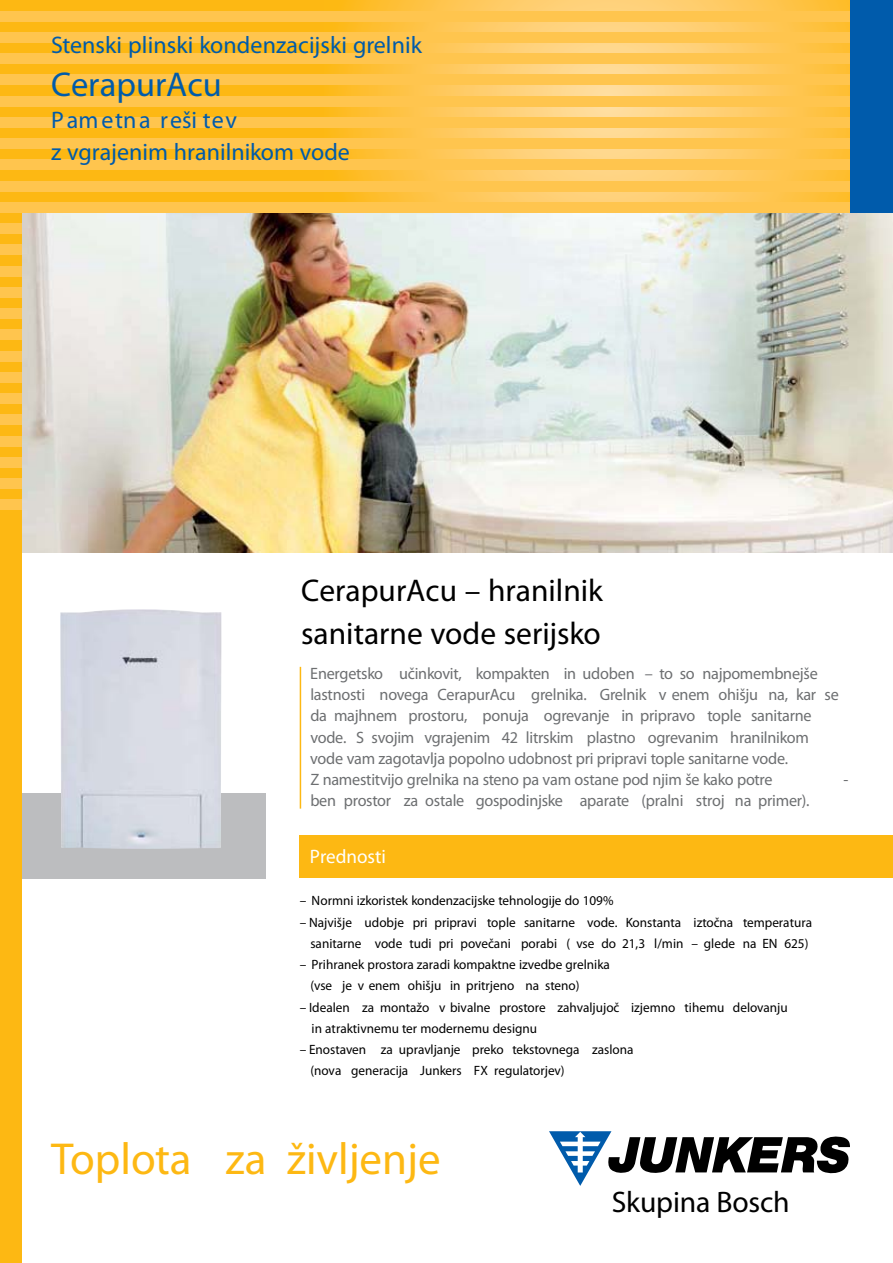
<style>
.page{position:relative;width:893px;height:1263px;background:#fff}
.page>*{position:absolute;margin:0;border:0;box-sizing:border-box;transform-origin:0 0}
.t1{font:45px "Bosch Sans";color:#fdb813}
.t2{font:500 34.5px "Bosch Sans";color:#005bab}
.t3{font:31.5px/42.5px "Bosch Sans";color:#000}
.t4{font:700 29.85px "Accius TEE";letter-spacing:-.005em;color:#000}
.t5{font:500 24px/32px "Bosch Sans";color:#005bab}
.t6{font:italic 24px "Bosch Sans";letter-spacing:.005em;color:#005bab}
.t7{font:700 19.5px "Bosch Sans";color:#fff}
.t8{font:16.5px/21.3px "Bosch Sans";letter-spacing:-.015em;color:#6d6f71}
.t9{font:13.5px/21.3px "Bosch Sans";color:#000}
</style>
<div class="page">
<div style="left:9px;top:793px;width:257px;height:85px;background:#bcbdbf"></div>
<img style="left:21px;top:213px;width:872px;height:340px">
<svg style="left:323px;top:0;width:527px;height:202px;background:#feca5f"></svg>
<div style="left:0;top:0;width:323px;height:213px;background:#fdb813"></div>
<div style="left:0;top:11px;width:893px;height:11px;background:#ffc54e"></div>
<div style="left:0;top:32px;width:893px;height:11px;background:#ffc54e"></div>
<div style="left:0;top:53px;width:893px;height:11px;background:#ffc54e"></div>
<div style="left:0;top:75px;width:893px;height:10px;background:#ffc54e"></div>
<div style="left:0;top:96px;width:893px;height:11px;background:#ffc54e"></div>
<div style="left:0;top:117px;width:893px;height:11px;background:#ffc54e"></div>
<div style="left:0;top:138px;width:893px;height:11px;background:#ffc54e"></div>
<div style="left:0;top:160px;width:893px;height:10px;background:#ffc54e"></div>
<div style="left:0;top:181px;width:893px;height:11px;background:#ffc54e"></div>
<div style="left:0;top:202px;width:893px;height:11px;background:#ffc54e"></div>
<div style="left:0;top:0;width:21px;height:1263px;background:#fdb813"></div>
<div style="left:0;top:11px;width:21px;height:11px;background:#ffc54e"></div>
<div style="left:0;top:32px;width:21px;height:11px;background:#ffc54e"></div>
<div style="left:0;top:53px;width:21px;height:11px;background:#ffc54e"></div>
<div style="left:0;top:75px;width:21px;height:10px;background:#ffc54e"></div>
<div style="left:0;top:96px;width:21px;height:11px;background:#ffc54e"></div>
<div style="left:0;top:117px;width:21px;height:11px;background:#ffc54e"></div>
<div style="left:0;top:138px;width:21px;height:11px;background:#ffc54e"></div>
<div style="left:0;top:160px;width:21px;height:10px;background:#ffc54e"></div>
<div style="left:0;top:181px;width:21px;height:11px;background:#ffc54e"></div>
<div style="left:0;top:202px;width:21px;height:11px;background:#ffc54e"></div>
<div style="left:0;top:223px;width:21px;height:11px;background:#ffc54e"></div>
<div style="left:0;top:245px;width:21px;height:10px;background:#ffc54e"></div>
<div style="left:0;top:266px;width:21px;height:11px;background:#ffc54e"></div>
<div style="left:0;top:287px;width:21px;height:11px;background:#ffc54e"></div>
<div style="left:0;top:308px;width:21px;height:11px;background:#ffc54e"></div>
<div style="left:0;top:330px;width:21px;height:10px;background:#ffc54e"></div>
<div style="left:0;top:351px;width:21px;height:11px;background:#ffc54e"></div>
<div style="left:0;top:372px;width:21px;height:11px;background:#ffc54e"></div>
<div style="left:0;top:393px;width:21px;height:11px;background:#ffc54e"></div>
<div style="left:0;top:415px;width:21px;height:10px;background:#ffc54e"></div>
<div style="left:0;top:436px;width:21px;height:11px;background:#ffc54e"></div>
<div style="left:0;top:457px;width:21px;height:11px;background:#ffc54e"></div>
<div style="left:0;top:478px;width:21px;height:11px;background:#ffc54e"></div>
<div style="left:0;top:500px;width:21px;height:10px;background:#ffc54e"></div>
<hr style="left:300px;top:667px;width:1px;height:142px;background:#fdb813">
<div style="left:850px;top:0;width:43px;height:213px;background:#005bab"></div>
<div style="left:300px;top:835px;width:593px;height:43px;background:#fdb813"></div>
<svg style="left:549px;top:1131px;width:301px;height:55px"></svg>
<img style="left:60px;top:609px;width:162px;height:240px">
<h3 class="t6" style="left:51px;top:36px;width:373px">Stenski plinski kondenzacijski grelnik</h3>
<h2 class="t2" style="left:51px;top:71px;width:172px">CerapurAcu</h2>
<h3 class="t5" style="left:51px;top:105px;width:300px">Pametna reši tev<br>z vgrajenim hranilnikom vode</h3>
<h3 class="t3" style="left:301px;top:572px;width:303px">CerapurAcu – hranilnik sanitarne vode serijsko</h3>
<p class="t8" style="left:310px;top:664px;width:530px">Energetsko učinkovit, kompakten in udoben – to so najpomembnejše lastnosti novega CerapurAcu grelnika. Grelnik v enem ohišju na, kar se da majhnem prostoru, ponuja ogrevanje in pripravo tople sanitarne vode. S svojim vgrajenim 42 litrskim plastno ogrevanim hranilnikom vode vam zagotavlja popolno udobnost pri pripravi tople sanitarne vode.<br>Z namestitvijo grelnika na steno pa vam ostane pod njim še kako potre</p>
<p class="t8" style="left:843px;top:770px;width:6px">-</p>
<p class="t8" style="left:310px;top:791px;width:501px">ben prostor za ostale gospodinjske aparate (pralni stroj na primer).</p>
<h3 class="t7" style="left:310px;top:849px;width:78px">Prednosti</h3>
<p class="t9" style="left:300px;top:891px;width:315px">– Normni izkoristek kondenzacijske tehnologije do 109%</p>
<p class="t9" style="left:300px;top:912px;width:514px;text-align:center">– Najvišje udobje pri pripravi tople sanitarne vode. Konstanta iztočna temperatura sanitarne vode tudi pri povečani porabi ( vse do 21,3 l/min – glede na EN 625)</p>
<p class="t9" style="left:310px;top:955px;width:301px;text-indent:-11px">– Prihranek prostora zaradi kompaktne izvedbe grelnika (vse je v enem ohišju in pritrjeno na steno)</p>
<p class="t9" style="left:312px;top:997px;width:478px;text-indent:-12px">– Idealen za montažo v bivalne prostore zahvaljujoč izjemno tihemu delovanju in atraktivnemu ter modernemu designu</p>
<p class="t9" style="left:310px;top:1040px;width:325px;text-indent:-11px">– Enostaven za upravljanje preko tekstovnega zaslona (nova generacija Junkers FX regulatorjev)</p>
<h1 class="t1" style="left:51px;top:1142px;width:391px">Toplota za življenje</h1>
<h3 class="t4" style="left:612px;top:1184px;width:179px">Skupina Bosch</h3>
</div>
